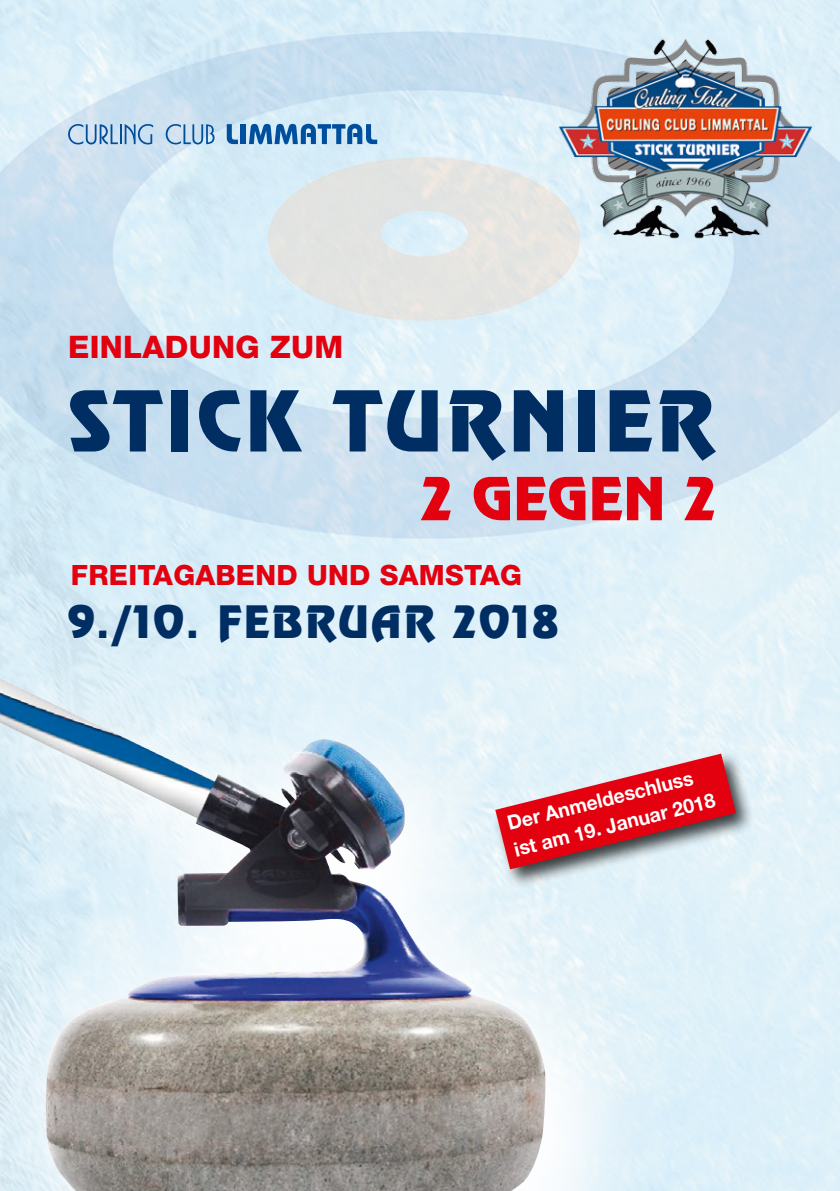
<style>
.page{position:relative;width:840px;height:1191px;background:#fff}
.page>*{position:absolute;margin:0;border:0;box-sizing:border-box;transform-origin:0 0}
.t1{font:75px "Revue";letter-spacing:.06em;color:#002e63}
.t2{font:53px "Revue";letter-spacing:.01em;color:#e3000f}
.t3{font:40px "Revue";letter-spacing:.06em;color:#002e63}
.t4{font:800 31px "Helvetica Neue";letter-spacing:.01em;color:#e3000f}
.t5{font:800 28px "Helvetica Neue";letter-spacing:.01em;color:#e3000f}
.t6{font:700 20px/27px "Helvetica Neue";color:#fff}
</style>
<div class="page">
<img style="left:0;top:0;width:839px;height:1191px">
<svg style="left:68px;top:124px;width:50px;height:20px"></svg>
<hr style="left:119px;top:124px;width:2px;height:20px;background:#004e9e">
<svg style="left:125px;top:124px;width:28px;height:20px"></svg>
<svg style="left:166px;top:124px;width:48px;height:20px"></svg>
<svg style="left:227px;top:124px;width:11px;height:20px"></svg>
<div style="left:240px;top:124px;width:6px;height:20px;background:#004e9e"></div>
<svg style="left:249px;top:124px;width:128px;height:20px;background:#5a90c3"></svg>
<img style="left:550px;top:11px;width:269px;height:244px">
<div style="left:491px;top:750px;width:264px;height:139px;background:#000;opacity:.75"></div>
<svg style="left:658px;top:753px;width:77px;height:116px;background:#d0656f"></svg>
<svg style="left:0;top:577px;width:658px;height:614px;background:#dee1e9"></svg>
<img style="left:0;top:678px;width:546px;height:513px">
<h3 class="t4" style="left:68px;top:329px;width:276px">EINLADUNG ZUM</h3>
<h1 class="t1" style="left:68px;top:371px;width:647px">STICK TURNIER</h1>
<h2 class="t2" style="left:421px;top:463px;width:295px">2 GEGEN 2</h2>
<h3 class="t5" style="left:71px;top:558px;width:452px">FREITAGABEND UND SAMSTAG</h3>
<h3 class="t3" style="left:68px;top:595px;width:492px">9./10. FEBRUAR 2018</h3>
<p class="t6" style="left:504px;top:810px;width:208px;rotate:-14deg">Der Anmeldeschluss ist am 19. Januar 2018</p>
</div>
